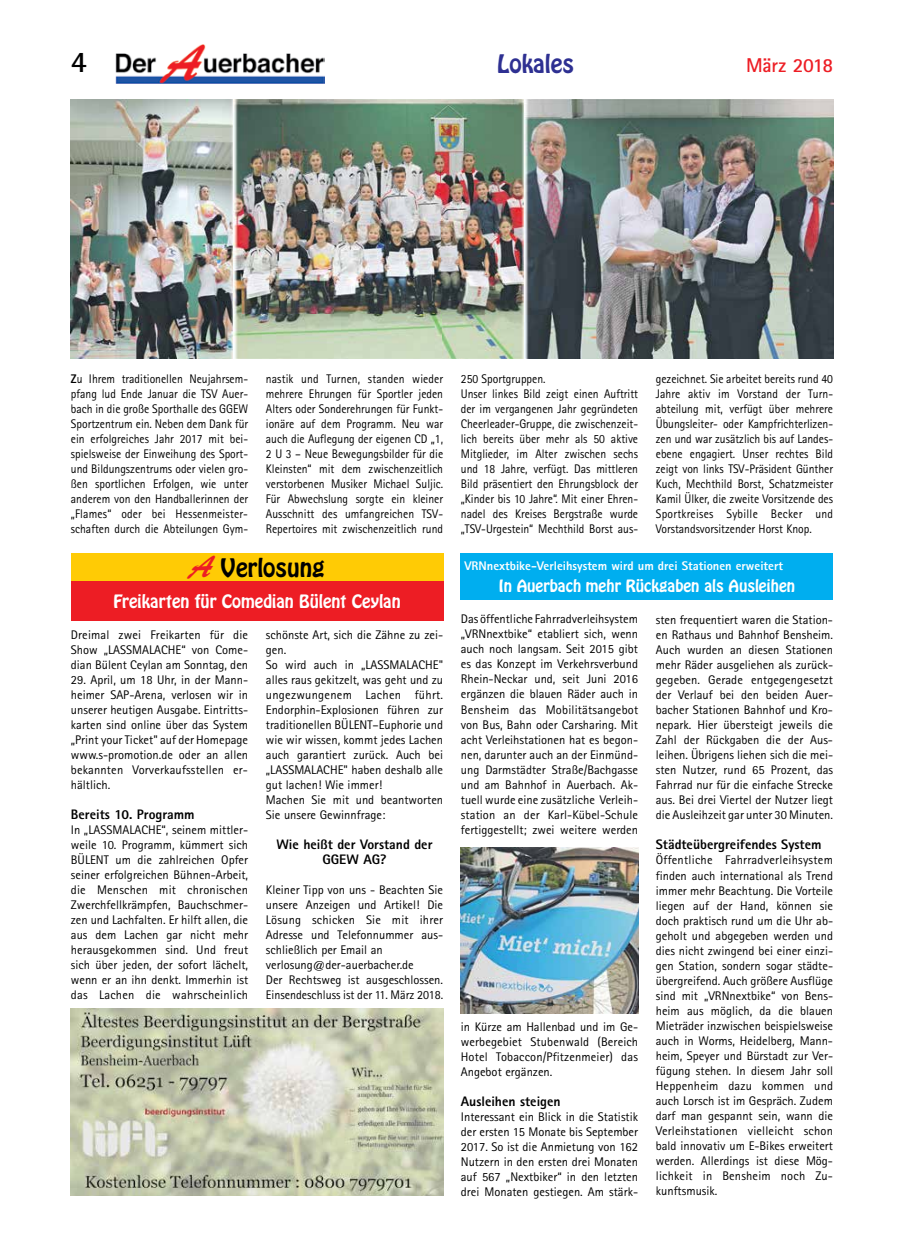
<style>
.page{position:relative;width:904px;height:1241px;background:#fff}
.page>*{position:absolute;margin:0;border:0;box-sizing:border-box;transform-origin:0 0}
.t1{font:700 30px "Rotis Sans Serif";color:#000}
.t2{font:22.5px "Hobo";color:#000}
.t3{font:22.5px "Hobo";color:#2e3092}
.t4{font:700 20px "Rotis Sans Serif";letter-spacing:-.02em;color:#ed1d24}
.t5{font:16.25px "Hobo";color:#fff}
.t6{font:15px "Hobo";color:#fff}
.t7{font:800 13.75px/15px "Rotis Sans Serif";color:#000;text-align:center}
.t8{font:12.5px/15px "Rotis Sans Serif";color:#000;text-align:justify}
.t9{font:12.5px/15px "Rotis Sans Serif";color:#000;text-align:justify;scale:.93 1}
.t10{font:800 12.5px "Rotis Sans Serif";color:#fff}
.s1{font-weight:800}
.s2{font-family:"Brush Script Std";font-size:31.25px;color:#ed1d24}
</style>
<div class="page">
<img style="left:115px;top:45px;width:209px;height:38px">
<img style="left:71px;top:1008px;width:372px;height:187px">
<img style="left:71px;top:99px;width:762px;height:259px">
<div style="left:71px;top:553px;width:372px;height:28px;background:#ffcb05"></div>
<div style="left:71px;top:581px;width:372px;height:39px;background:#ed1d24"></div>
<div style="left:461px;top:553px;width:372px;height:46px;background:#00aeef"></div>
<img style="left:461px;top:847px;width:177px;height:166px">
<h1 class="t1" style="left:71px;top:42px;width:18px">4</h1>
<h2 class="t3" style="left:497px;top:48px;width:79px">Lokales</h2>
<h3 class="t4" style="left:746px;top:52px;width:89px">März 2018</h3>
<p class="t9" style="left:71px;top:371px;width:192px"><span class="s1">Z</span>u Ihrem traditionellen Neujahrs em&shy;pfang lud Ende Januar die TSV Auer&shy;bach in die große Sporthalle des GGEW Sportzentrum ein. Neben dem Dank für ein erfolgreiches Jahr 2017 mit bei&shy;spielsweise der Einweihung des Sport&shy;und Bildungszentrums oder vielen gro&shy;ßen sportlichen Erfol gen, wie unter anderem von den Hand ballerinnen der „Flames“ oder bei Hessenmeister&shy;schaften durch die Abteilungen Gym-</p>
<p class="t9" style="left:266px;top:371px;width:192px">nastik und Turnen, standen wieder mehrere Ehrungen für Sportler jeden Alters oder Son der ehrungen für Funkt&shy;ionäre auf dem Programm. Neu war auch die Auf legung der eigenen CD „1, 2 U 3 – Neue Bewegungsbilder für die Kleinsten“ mit dem zwischenzeitlich verstorbenen Musiker Michael Suljic.<br>Für Abwechslung sorgte ein kleiner Ausschnitt des umfangreichen TSV-Reper toires mit zwischenzeitlich rund</p>
<p class="t9" style="left:461px;top:371px;width:192px;text-align:left">250 Sportgruppen.<br>Unser linkes Bild zeigt einen Auftritt der im vergangenen Jahr gegründeten Cheerleader-Gruppe, die zwischenzeit&shy;lich bereits über mehr als 50 aktive Mit glieder, im Alter zwischen sechs und 18 Jahre, verfügt. Das mittleren Bild präsentiert den Ehrungsblock der „Kinder bis 10 Jahre“. Mit einer Ehren&shy;nadel des Kreises Bergstraße wurde „TSV-Urge stein“ Mechthild Borst aus-</p>
<p class="t9" style="left:656px;top:371px;width:192px">gezeichnet. Sie arbeitet bereits rund 40<br>Jahre aktiv im Vorstand der Turn&shy;abteilung mit, verfügt über mehrere Übungs leiter- oder Kampfrichter li zen&shy;zen und war zusätzlich bis auf Landes&shy;ebene engagiert. Unser rechtes Bild zeigt von links TSV-Präsident Günt her Kuch, Mechthild Borst, Schatz meister Kamil Ülker, die zweite Vorsitzende des Sportkreises Sybille Becker und Vorstandsvor sitzender Horst Knop.</p>
<h2 class="t2" style="left:189px;top:552px;width:137px"><span class="s2">A</span> Verlosung</h2>
<h3 class="t5" style="left:113px;top:589px;width:289px">Freikarten für Comedian Bülent Ceylan</h3>
<p class="t8" style="left:71px;top:626px;width:179px">Dreimal zwei Freikarten für die Show „LASSMALACHE“ von Come&shy;dian Bülent Ceylan am Sonntag, den</p>
<p class="t8" style="left:71px;top:671px;width:179px">29. April, um 18 Uhr, in der Mann&shy;heimer SAP-Arena, verlosen wir in unserer heutigen Ausgabe. Eintritts&shy;karten sind online über das System „Print your Ticket" auf der Homepage www.s-promotion.de oder an allen bekannten Vorverkaufsstellen er - hältlich.</p>
<p class="t7" style="left:71px;top:806px;width:125px">Bereits 10. Programm</p>
<p class="t8" style="left:71px;top:821px;width:179px">In „LASSMALACHE“, seinem mittler&shy;weile 10. Programm, kümmert sich BÜLENT um die zahlreichen Opfer seiner erfolgreichen Bühnen-Arbeit, die Menschen mit chronischen Zwerchfellkrämpfen, Bauch schmer&shy;zen und Lachfalten. Er hilft allen, die aus dem Lachen gar nicht mehr herausgekommen sind. Und freut sich über jeden, der sofort lächelt, wenn er an ihn denkt. Immerhin ist das Lachen die wahrscheinlich</p>
<p class="t8" style="left:266px;top:626px;width:179px;text-align:left">schönste Art, sich die Zähne zu zei&shy;gen.<br>So wird auch in „LASSMALACHE" alles raus gekitzelt, was geht und zu un gezwungenem Lachen führt.<br>Endor phin-Explosionen führen zur traditionellen BÜLENT–Euphorie und wie wir wissen, kommt jedes Lachen auch garantiert zurück. Auch bei „LASSMALACHE" haben deshalb alle gut lachen! Wie immer!<br>Machen Sie mit und beantworten<br>Sie unsere Gewinnfrage:</p>
<p class="t7" style="left:276px;top:836px;width:157px">Wie heißt der Vorstand der<br>GGEW AG?</p>
<p class="t8" style="left:266px;top:881px;width:179px;text-align:left">Kleiner Tipp von uns - Beachten Sie unsere Anzeigen und Artikel! Die<br>Lösung schicken Sie mit ihrer<br>Adresse und Telefonnummer aus&shy;schließlich per Email an verlosung@der-auerbacher.de<br>Der Rechtsweg ist ausgeschlossen.<br>Einsendeschluss ist der 11. März 2018.</p>
<p class="t10" style="left:464px;top:557px;width:320px">VRNnextbike-Verleihsystem wird um drei Stationen erweitert</p>
<p class="t6" style="left:499px;top:575px;width:298px">In auerbach mehr Rückgaben als ausleihen</p>
<p class="t8" style="left:461px;top:611px;width:179px">Das öffentliche Fahrradverleihsystem „VRNnextbike“ etabliert sich, wenn auch noch langsam. Seit 2015 gibt es das Konzept im Verkehrsverbund Rhein-Neckar und, seit Juni 2016 er gänzen die blauen Räder auch in Bensheim das Mobilitätsangebot von Bus, Bahn oder Carsharing. Mit acht Verleihstationen hat es begon&shy;nen, darunter auch an der Einmünd&shy;ung Darmstädter Straße/Bachgasse und am Bahnhof in Auerbach. Ak - tuell wurde eine zusätzliche Verleih&shy;station an der Karl-Kübel-Schule fertiggestellt; zwei weitere werden</p>
<p class="t8" style="left:461px;top:1018px;width:179px">in Kürze am Hallenbad und im Ge - werbegebiet Stubenwald (Bereich Hotel Tobaccon/Pfitzenmeier) das Angebot ergänzen.</p>
<p class="t7" style="left:461px;top:1093px;width:101px">Ausleihen steigen</p>
<p class="t8" style="left:461px;top:1108px;width:179px">Interessant ein Blick in die Statistik der ersten 15 Monate bis September 2017. So ist die Anmietung von 162<br>Nutzern in den ersten drei Monaten auf 567 „Nextbiker“ in den letzten drei Monaten gestiegen. Am stärk-</p>
<p class="t8" style="left:656px;top:612px;width:179px">sten frequentiert waren die Station&shy;en Rathaus und Bahnhof Bensheim.<br>Auch wurden an diesen Stationen mehr Räder ausgeliehen als zurück&shy;gegeben. Gerade entgegengesetzt der Verlauf bei den beiden Auer&shy;bacher Stationen Bahnhof und Kro&shy;nepark. Hier übersteigt jeweils die Zahl der Rückgaben die der Aus&shy;leihen. Übrigens liehen sich die mei&shy;sten Nutzer, rund 65 Prozent, das Fahrrad nur für die einfache Strecke aus. Bei drei Viertel der Nutzer liegt die Ausleihzeit gar unter 30 Minuten.</p>
<p class="t7" style="left:656px;top:837px;width:167px">Städteübergreifendes System</p>
<p class="t8" style="left:656px;top:852px;width:179px">Öffentliche Fahrradverleihsystem finden auch international als Trend immer mehr Beachtung. Die Vorteile liegen auf der Hand, können sie doch praktisch rund um die Uhr ab - geholt und abgegeben werden und dies nicht zwingend bei einer einzi&shy;gen Station, sondern sogar städte&shy;übergreifend. Auch größere Ausflüge sind mit „VRNnextbike“ von Bens&shy;heim aus möglich, da die blauen Miet räder inzwischen beispielsweise auch in Worms, Heidelberg, Mann&shy;heim, Speyer und Bürstadt zur Ver&shy;fügung stehen. In diesem Jahr soll Heppenheim dazu kommen und auch Lorsch ist im Gespräch. Zudem darf man gespannt sein, wann die Verleihstationen vielleicht schon bald innovativ um E-Bikes erweitert werden. Allerdings ist diese Mög&shy;lichkeit in Bensheim noch Zu - kunftsmusik.</p>
</div>
